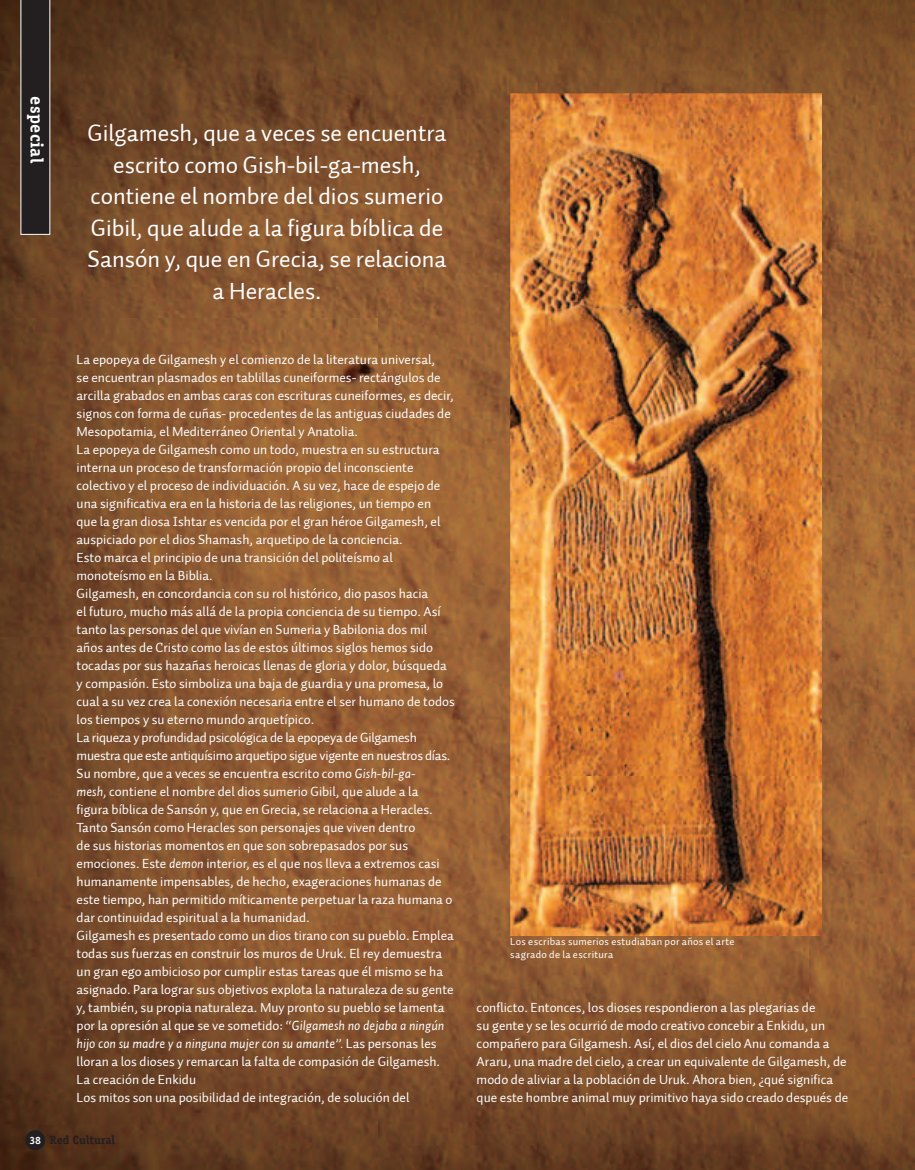
<style>
.page{position:relative;width:915px;height:1170px;background:#fff}
.page>*{position:absolute;margin:0;border:0;box-sizing:border-box;transform-origin:0 0}
.t1{font:24px/31.5px "Auto 1";color:#fff;text-align:center}
.t2{font:700 18px "Officina Serif";letter-spacing:.025em;color:#fff}
.t3{font:13.5px/18px "Auto 1";color:#fff}
.t4{font:700 12px "Officina Serif";color:#231f20}
.t5{font:10.5px/13.5px "Auto 1";letter-spacing:.025em;color:#fff}
.s1{font-style:italic}
.s2{font-size:10.5px;color:#fff}
</style>
<div class="page">
<img style="left:0;top:0;width:537px;height:1169px">
<img style="left:537px;top:0;width:377px;height:105px">
<img style="left:807px;top:105px;width:107px;height:1064px">
<img style="left:537px;top:934px;width:270px;height:235px">
<img style="left:510px;top:94px;width:311px;height:840px">
<svg style="left:20px;top:0;width:31px;height:235px;background:#332f2f"></svg>
<div style="left:25px;top:1130px;width:20px;height:20px;background:#231f20;border-radius:50%"></div>
<h2 class="t2" style="left:48px;top:96px;width:68px;rotate:90deg">especial</h2>
<h1 class="t1" style="left:88px;top:118px;width:360px">Gilgamesh, que a veces se encuentra escrito como Gish-bil-ga-mesh, contiene el nombre del dios sumerio<br>Gibil, que alude a la figura bíblica de<br>Sansón y, que en Grecia, se relaciona a Heracles.</h1>
<p class="t3" style="left:77px;top:350px;width:379px">La epopeya de Gilgamesh y el comienzo de la literatura universal,<br>se encuentran plasmados en tablillas cuneiformes- rectángulos de arcilla grabados en ambas caras con escrituras cuneiformes, es decir, signos con forma de cuñas- procedentes de las antiguas ciudades de Mesopotamia, el Mediterráneo Oriental y Anatolia.<br>La epopeya de Gilgamesh como un todo, muestra en su estructura interna un proceso de transformación propio del inconsciente colectivo y el proceso de individuación. A su vez, hace de espejo de una significativa era en la historia de las religiones, un tiempo en que la gran diosa Ishtar es vencida por el gran héroe Gilgamesh, el auspiciado por el dios Shamash, arquetipo de la conciencia.<br>Esto marca el principio de una transición del politeísmo al monoteísmo en la Biblia.<br>Gilgamesh, en concordancia con su rol histórico, dio pasos hacia<br>el futuro, mucho más allá de la propia conciencia de su tiempo. Así tanto las personas del que vivían en Sumeria y Babilonia dos mil años antes de Cristo como las de estos últimos siglos hemos sido tocadas por sus hazañas heroicas llenas de gloria y dolor, búsqueda y compasión. Esto simboliza una baja de guardia y una promesa, lo cual a su vez crea la conexión necesaria entre el ser humano de todos los tiempos y su eterno mundo arquetípico.<br>La riqueza y profundidad psicológica de la epopeya de Gilgamesh muestra que este antiquísimo arquetipo sigue vigente en nuestros días.<br>Su nombre, que a veces se encuentra escrito como <span class="s1">Gish-bil-ga-<br>mesh,</span> contiene el nombre del dios sumerio Gibil, que alude a la<br>figura bíblica de Sansón y, que en Grecia, se relaciona a Heracles.<br>Tanto Sansón como Heracles son personajes que viven dentro<br>de sus historias momentos en que son sobrepasados por sus emociones. Este <span class="s1">demon</span> interior, es el que nos lleva a extremos casi humanamente impensables, de hecho, exageraciones humanas de este tiempo, han permitido míticamente perpetuar la raza humana o dar continuidad espiritual a la humanidad.<br>Gilgamesh es presentado como un dios tirano con su pueblo. Emplea todas sus fuerzas en construir los muros de Uruk. El rey demuestra un gran ego ambicioso por cumplir estas tareas que él mismo se ha asignado. Para lograr sus objetivos explota la naturaleza de su gente y, también, su propia naturaleza. Muy pronto su pueblo se lamenta por la opresión al que se ve sometido: <span class="s1">“Gilgamesh no dejaba a ningún hijo con su madre y a ninguna mujer con su amante”.</span> Las personas les lloran a los dioses y remarcan la falta de compasión de Gilgamesh.<br>La creación de Enkidu<br>Los mitos son una posibilidad de integración, de solución del</p>
<p class="t4" style="left:29px;top:1132px;width:87px"><span class="s2">38</span> Red Cultural</p>
<p class="t5" style="left:510px;top:934px;width:226px">Los escribas sumerios estudiaban por años el arte sagrado de la escritura</p>
<p class="t3" style="left:476px;top:998px;width:373px">conflicto. Entonces, los dioses respondieron a las plegarias de<br>su gente y se les ocurrió de modo creativo concebir a Enkidu, un compañero para Gilgamesh. Así, el dios del cielo Anu comanda a Araru, una madre del cielo, a crear un equivalente de Gilgamesh, de modo de aliviar a la población de Uruk. Ahora bien, ¿qué significa que este hombre animal muy primitivo haya sido creado después de</p>
</div>
